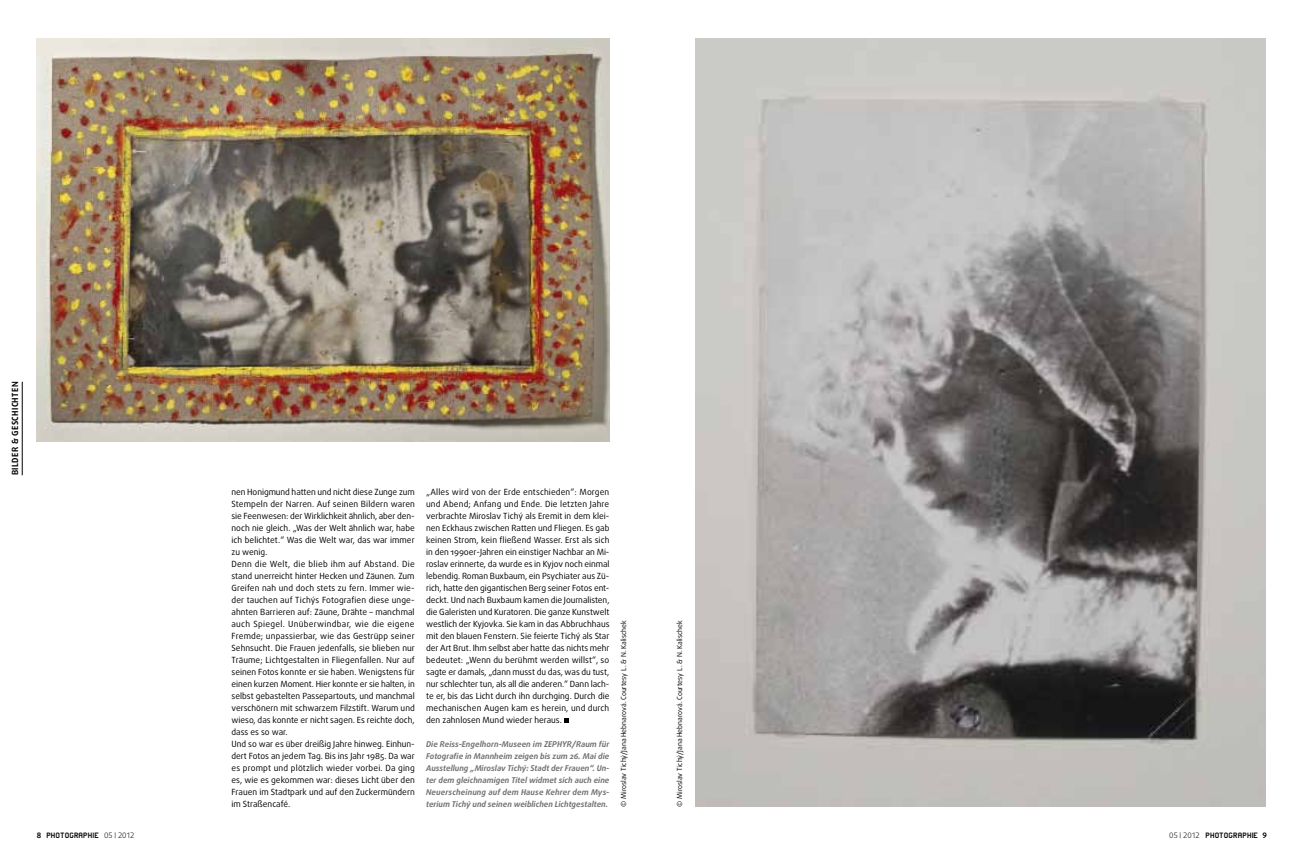
<style>
.page{position:relative;width:1304px;height:857px;background:#fff}
.page>*{position:absolute;margin:0;border:0;box-sizing:border-box;transform-origin:0 0}
.t1{font:9px "Wpptphoto";letter-spacing:.015em;color:#000}
.t2{font:8.5px/12px "Daxline Pro";color:#000}
.t3{font:700 8.5px "Daxline Pro";color:#000}
.t4{font:italic 700 8px/12px "Daxline Pro";color:#707172;text-align:justify}
.t5{font:7px "Daxline Pro";color:#000}
.s1{font-family:"Daxline Pro";font-weight:700;font-size:7.5px}
.s2{font-family:"Daxline Pro";font-weight:300;font-size:7.5px}
.s3{font-family:"Daxline Pro";font-weight:300;font-size:5.9px}
</style>
<div class="page">
<svg style="left:564px;top:718px;width:4px;height:4px"></svg>
<img style="left:37px;top:38px;width:572px;height:403px">
<img style="left:696px;top:38px;width:569px;height:768px">
<hr style="left:22px;top:381px;width:1px;height:94px;background:#000">
<p class="t3" style="left:10px;top:475px;width:94px;rotate:-90deg">Bilder &amp; Geschichten</p>
<p class="t1" style="left:37px;top:830px;width:99px"><span class="s1">8</span> PHOTOGRAPHIE <span class="s2">05</span> <span class="s3">|</span> <span class="s2">2012</span></p>
<p class="t2" style="left:231px;top:485px;width:185px">nen Honigmund hatten und nicht diese Zunge zum Stempeln der Narren. Auf seinen Bildern waren sie Feenwesen: der Wirklichkeit ähnlich, aber den&shy;noch nie gleich. „Was der Welt ähnlich war, habe ich belichtet.“ Was die Welt war, das war immer zu wenig.<br>Denn die Welt, die blieb ihm auf Abstand. Die stand unerreicht hinter Hecken und Zäunen. Zum Greifen nah und doch stets zu fern. Immer wie&shy;der tauchen auf Tichýs Fotografien diese unge&shy;ahnten Barrieren auf: Zäune, Drähte – manchmal auch Spiegel. Unüberwindbar, wie die eigene Fremde; unpassierbar, wie das Gestrüpp seiner Sehnsucht. Die Frauen jedenfalls, sie blieben nur Träume; Lichtgestalten in Fliegenfallen. Nur auf seinen Fotos konnte er sie haben. Wenigstens für einen kurzen Moment. Hier konnte er sie halten, in selbst gebastelten Passepartouts, und manchmal verschönern mit schwarzem Filzstift. Warum und wieso, das konnte er nicht sagen. Es reichte doch, dass es so war.<br>Und so war es über dreißig Jahre hinweg. Einhun&shy;dert Fotos an jedem Tag. Bis ins Jahr 1985. Da war es prompt und plötzlich wieder vorbei. Da ging es, wie es gekommen war: dieses Licht über den Frauen im Stadtpark und auf den Zuckermündern im Straßencafé.</p>
<p class="t2" style="left:426px;top:485px;width:185px;text-align:justify">„Alles wird von der Erde entschieden“: Morgen und Abend; Anfang und Ende. Die letzten Jahre verbrachte Miroslav Tichý als Eremit in dem klei&shy;nen Eckhaus zwischen Ratten und Fliegen. Es gab keinen Strom, kein fließend Wasser. Erst als sich in den 1990er-Jahren ein einstiger Nachbar an Mi&shy;roslav erinnerte, da wurde es in Kyjov noch einmal lebendig. Roman Buxbaum, ein Psychiater aus Zü&shy;rich, hatte den gigantischen Berg seiner Fotos ent&shy;deckt. Und nach Buxbaum kamen die Journalisten, die Galeristen und Kuratoren. Die ganze Kunstwelt westlich der Kyjovka. Sie kam in das Abbruchhaus mit den blauen Fenstern. Sie feierte Tichý als Star der Art Brut. Ihm selbst aber hatte das nichts mehr bedeutet: „Wenn du berühmt werden willst“, so sagte er damals, „dann musst du das, was du tust, nur schlechter tun, als all die anderen.“ Dann lach&shy;te er, bis das Licht durch ihn durchging. Durch die mechanischen Augen kam es herein, und durch den zahnlosen Mund wieder heraus.</p>
<p class="t4" style="left:426px;top:737px;width:185px">Die Reiss-Engelhorn-Museen im ZEPHYR/Raum für Fotografie in Mannheim zeigen bis zum 26. Mai die Ausstellung „Miroslav Tichý: Stadt der Frauen“. Un&shy;ter dem gleichnamigen Titel widmet sich auch eine Neuerscheinung auf dem Hause Kehrer dem Mys&shy;terium Tichý und seinen weiblichen Lichtgestalten.</p>
<p class="t5" style="left:619px;top:806px;width:188px;rotate:-90deg">© Miroslav Tichý/Jana Hebnarová. Courtesy L. &amp; N. Kalischek</p>
<p class="t5" style="left:675px;top:806px;width:188px;rotate:-90deg">© Miroslav Tichý/Jana Hebnarová. Courtesy L. &amp; N. Kalischek</p>
<p class="t1" style="left:1169px;top:830px;width:99px"><span class="s2">05</span> <span class="s3">|</span> <span class="s2">2012</span> PHOTOGRAPHIE <span class="s1">9</span></p>
</div>
